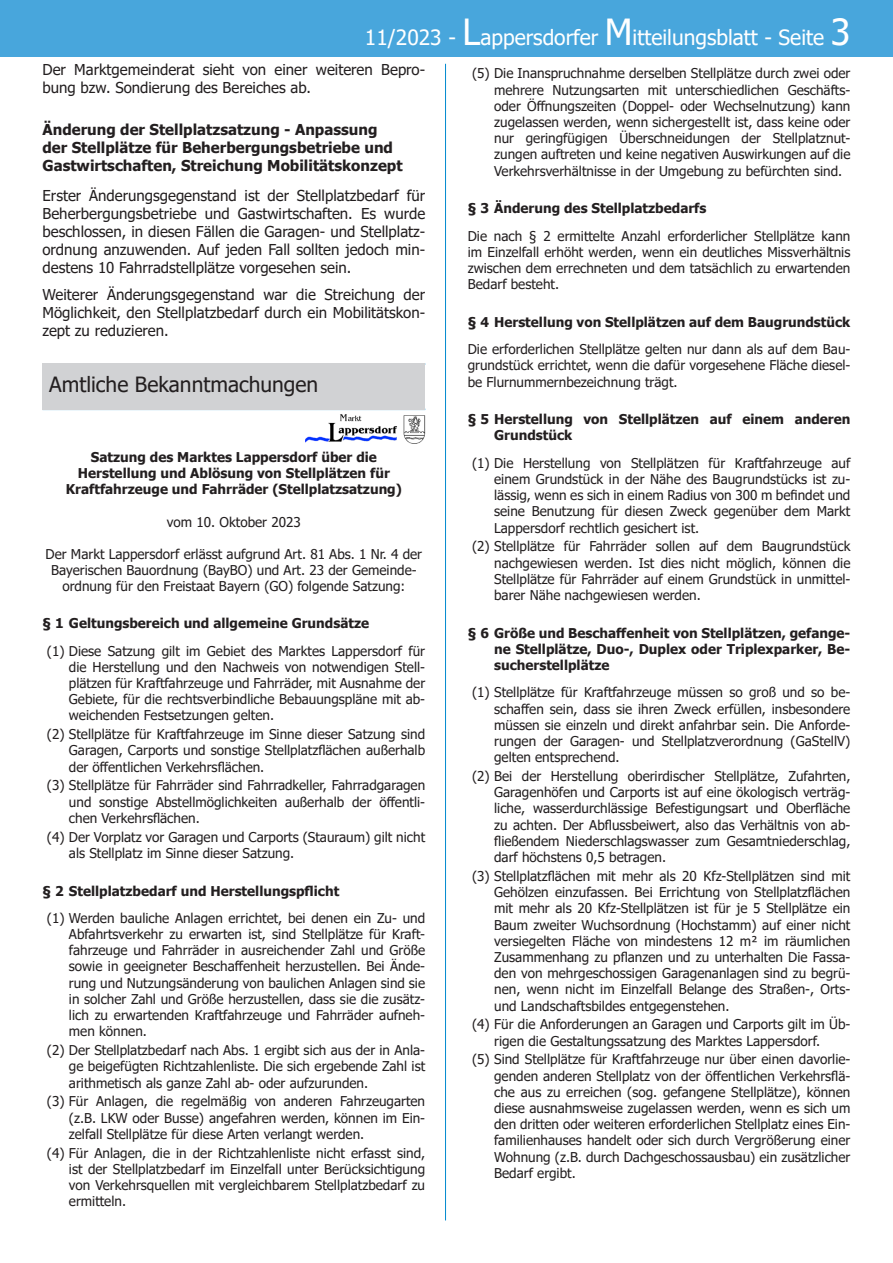
<style>
.page{position:relative;width:893px;height:1263px;background:#fff}
.page>*{position:absolute;margin:0;border:0;box-sizing:border-box;transform-origin:0 0}
.t1{font:21px "Tahoma";color:#fff}
.t2{font:21px "Tahoma";color:#231f20}
.t3{font:15px/18px "Tahoma";color:#231f20;text-align:justify}
.t4{font:700 15px/18px "Tahoma";color:#231f20}
.t5{font:13.5px/16.2px "Tahoma";color:#231f20;text-align:justify}
.t6{font:700 13.5px/16.2px "Tahoma";color:#231f20;text-align:center}
.s1{font-size:36px}
</style>
<div class="page">
<div style="left:0;top:0;width:893px;height:57px;background:#48a6dc"></div>
<hr style="left:445px;top:64px;width:1px;height:1156px;background:#0089cf">
<div style="left:43px;top:363px;width:382px;height:47px;background:#d1d2d4"></div>
<img style="left:305px;top:414px;width:120px;height:30px">
<h1 class="t1" style="left:365px;top:24px;width:487px">11/2023 - <span class="s1">L</span>appersdorfer <span class="s1">M</span>itteilungsblatt - Seite <span class="s1">3</span></h1>
<p class="t3" style="left:43px;top:62px;width:384px">Der Marktgemeinderat sieht von einer weiteren Bepro&shy;bung bzw. Sondierung des Bereiches ab.</p>
<h5 class="t4" style="left:43px;top:121px;width:362px">Änderung der Stellplatzsatzung - Anpassung der Stellplätze für Beherbergungsbetriebe und<br>Gastwirtschaften, Streichung Mobilitätskonzept</h5>
<p class="t3" style="left:43px;top:188px;width:384px">Erster Änderungsgegenstand ist der Stellplatzbedarf für Beherbergungsbetriebe und Gastwirtschaften. Es wurde beschlossen, in diesen Fällen die Garagen- und Stellplatz&shy;ordnung anzuwenden. Auf jeden Fall sollten jedoch min&shy;destens 10 Fahrradstellplätze vorgesehen sein.</p>
<p class="t3" style="left:43px;top:287px;width:384px">Weiterer Änderungsgegenstand war die Streichung der Möglichkeit, den Stellplatzbedarf durch ein Mobilitätskon&shy;zept zu reduzieren.</p>
<h3 class="t2" style="left:49px;top:370px;width:271px">Amtliche Bekanntmachungen</h3>
<p class="t5" style="left:494px;top:66px;width:358px;text-indent:-22px">(5) Die Inanspruchnahme derselben Stellplätze durch zwei oder mehrere Nutzungsarten mit unterschiedlichen Geschäfts&shy;oder Öffnungszeiten (Doppel- oder Wechselnutzung) kann zugelassen werden, wenn sichergestellt ist, dass keine oder nur geringfügigen Überschneidungen der Stellplatznut&shy;zungen auftreten und keine negativen Auswirkungen auf die Verkehrsverhältnisse in der Umgebung zu befürchten sind.</p>
<p class="t6" style="left:468px;top:201px;width:240px">§ 3 Änderung des Stellplatzbedarfs</p>
<p class="t5" style="left:468px;top:228px;width:384px">Die nach § 2 ermittelte Anzahl erforderlicher Stellplätze kann im Einzelfall erhöht werden, wenn ein deutliches Missverhältnis zwischen dem errechneten und dem tatsächlich zu erwartenden Bedarf besteht.</p>
<p class="t6" style="left:468px;top:314px;width:384px">§ 4 Herstellung von Stellplätzen auf dem Baugrundstück</p>
<p class="t5" style="left:468px;top:342px;width:384px">Die erforderlichen Stellplätze gelten nur dann als auf dem Bau&shy;grundstück errichtet, wenn die dafür vorgesehene Fläche diesel&shy;be Flurnummernbezeichnung trägt.</p>
<p class="t6" style="left:494px;top:412px;width:358px;text-align:left;text-indent:-26px">§ 5 Herstellung von Stellplätzen auf einem anderen<br>Grundstück</p>
<p class="t5" style="left:494px;top:455px;width:358px;text-indent:-22px">(1) Die Herstellung von Stellplätzen für Kraftfahrzeuge auf einem Grundstück in der Nähe des Baugrundstücks ist zu&shy;lässig, wenn es sich in einem Radius von 300 m befindet und seine Benutzung für diesen Zweck gegenüber dem Markt Lappersdorf rechtlich gesichert ist.</p>
<p class="t5" style="left:494px;top:539px;width:358px;text-indent:-22px">(2) Stellplätze für Fahrräder sollen auf dem Baugrundstück nachgewiesen werden. Ist dies nicht möglich, können die Stellplätze für Fahrräder auf einem Grundstück in unmittel&shy;barer Nähe nachgewiesen werden.</p>
<p class="t6" style="left:468px;top:625px;width:384px">§ 6 Größe und Beschaffenheit von Stellplätzen, gefange-</p>
<p class="t6" style="left:494px;top:641px;width:358px">ne Stellplätze, Duo-, Duplex oder Triplexparker, Be-</p>
<h5 class="t6" style="left:494px;top:658px;width:117px">sucherstellplätze</h5>
<p class="t5" style="left:494px;top:685px;width:358px;text-indent:-22px">(1) Stellplätze für Kraftfahrzeuge müssen so groß und so be&shy;schaffen sein, dass sie ihren Zweck erfüllen, insbesondere müssen sie einzeln und direkt anfahrbar sein. Die Anforde&shy;rungen der Garagen- und Stellplatzverordnung (GaStellV) gelten entsprechend.</p>
<p class="t5" style="left:494px;top:769px;width:358px;text-indent:-22px">(2) Bei der Herstellung oberirdischer Stellplätze, Zufahrten, Garagenhöfen und Carports ist auf eine ökologisch verträg&shy;liche, wasserdurchlässige Befestigungsart und Oberfläche zu achten. Der Abflussbeiwert, also das Verhältnis von ab&shy;fließendem Niederschlagswasser zum Gesamtniederschlag, darf höchstens 0,5 betragen.</p>
<p class="t5" style="left:494px;top:869px;width:358px;text-indent:-22px">(3) Stellplatzflächen mit mehr als 20 Kfz-Stellplätzen sind mit Gehölzen einzufassen. Bei Errichtung von Stellplatzflächen mit mehr als 20 Kfz-Stellplätzen ist für je 5 Stellplätze ein Baum zweiter Wuchsordnung (Hochstamm) auf einer nicht versiegelten Fläche von mindestens 12 m² im räumlichen Zusammenhang zu pflanzen und zu unterhalten Die Fassa&shy;den von mehrgeschossigen Garagenanlagen sind zu begrü&shy;nen, wenn nicht im Einzelfall Belange des Straßen-, Orts&shy;und Landschaftsbildes entgegenstehen.</p>
<p class="t5" style="left:494px;top:1017px;width:358px;text-indent:-22px">(4) Für die Anforderungen an Garagen und Carports gilt im Üb&shy;rigen die Gestaltungssatzung des Marktes Lappersdorf.</p>
<p class="t5" style="left:494px;top:1052px;width:358px;text-indent:-22px">(5) Sind Stellplätze für Kraftfahrzeuge nur über einen davorlie&shy;genden anderen Stellplatz von der öffentlichen Verkehrsflä&shy;che aus zu erreichen (sog. gefangene Stellplätze), können diese ausnahmsweise zugelassen werden, wenn es sich um den dritten oder weiteren erforderlichen Stellplatz eines Ein&shy;familienhauses handelt oder sich durch Vergrößerung einer Wohnung (z.B. durch Dachgeschossausbau) ein zusätzlicher Bedarf ergibt.</p>
<p class="t6" style="left:66px;top:449px;width:338px">Satzung des Marktes Lappersdorf über die<br>Herstellung und Ablösung von Stellplätzen für<br>Kraftfahrzeuge und Fahrräder (Stellplatzsatzung)</p>
<p class="t5" style="left:167px;top:514px;width:135px">vom 10. Oktober 2023</p>
<p class="t5" style="left:46px;top:547px;width:378px;text-align:center">Der Markt Lappersdorf erlässt aufgrund Art. 81 Abs. 1 Nr. 4 der<br>Bayerischen Bauordnung (BayBO) und Art. 23 der Gemeinde&shy;ordnung für den Freistaat Bayern (GO) folgende Satzung:</p>
<p class="t6" style="left:43px;top:616px;width:328px">§ 1 Geltungsbereich und allgemeine Grundsätze</p>
<p class="t5" style="left:69px;top:643px;width:358px;text-indent:-22px">(1) Diese Satzung gilt im Gebiet des Marktes Lappersdorf für die Herstellung und den Nachweis von notwendigen Stell&shy;plätzen für Kraftfahrzeuge und Fahrräder, mit Ausnahme der Gebiete, für die rechtsverbindliche Bebauungspläne mit ab&shy;weichenden Festsetzungen gelten.</p>
<p class="t5" style="left:69px;top:727px;width:358px;text-indent:-22px">(2) Stellplätze für Kraftfahrzeuge im Sinne dieser Satzung sind Garagen, Carports und sonstige Stellplatzflächen außerhalb der öffentlichen Verkehrsflächen.</p>
<p class="t5" style="left:69px;top:778px;width:358px;text-indent:-22px">(3) Stellplätze für Fahrräder sind Fahrradkeller, Fahrradgaragen und sonstige Abstellmöglichkeiten außerhalb der öffentli&shy;chen Verkehrsflächen.</p>
<p class="t5" style="left:69px;top:829px;width:358px;text-indent:-22px">(4) Der Vorplatz vor Garagen und Carports (Stauraum) gilt nicht als Stellplatz im Sinne dieser Satzung.</p>
<p class="t6" style="left:43px;top:883px;width:298px">§ 2 Stellplatzbedarf und Herstellungspflicht</p>
<p class="t5" style="left:69px;top:911px;width:358px;text-indent:-22px">(1) Werden bauliche Anlagen errichtet, bei denen ein Zu- und Abfahrtsverkehr zu erwarten ist, sind Stellplätze für Kraft&shy;fahrzeuge und Fahrräder in ausreichender Zahl und Größe sowie in geeigneter Beschaffenheit herzustellen. Bei Ände&shy;rung und Nutzungsänderung von baulichen Anlagen sind sie in solcher Zahl und Größe herzustellen, dass sie die zusätz&shy;lich zu erwartenden Kraftfahrzeuge und Fahrräder aufneh&shy;men können.</p>
<p class="t5" style="left:69px;top:1043px;width:358px;text-indent:-22px">(2) Der Stellplatzbedarf nach Abs. 1 ergibt sich aus der in Anla&shy;ge beigefügten Richtzahlenliste. Die sich ergebende Zahl ist arithmetisch als ganze Zahl ab- oder aufzurunden.</p>
<p class="t5" style="left:47px;top:1094px;width:380px">(3) Für Anlagen, die regelmäßig von anderen Fahrzeugarten</p>
<p class="t5" style="left:69px;top:1110px;width:358px">(z.B. LKW oder Busse) angefahren werden, können im Ein&shy;zelfall Stellplätze für diese Arten verlangt werden.</p>
<p class="t5" style="left:69px;top:1145px;width:358px;text-indent:-22px">(4) Für Anlagen, die in der Richtzahlenliste nicht erfasst sind, ist der Stellplatzbedarf im Einzelfall unter Berücksichtigung von Verkehrsquellen mit vergleichbarem Stellplatzbedarf zu ermitteln.</p>
</div>
